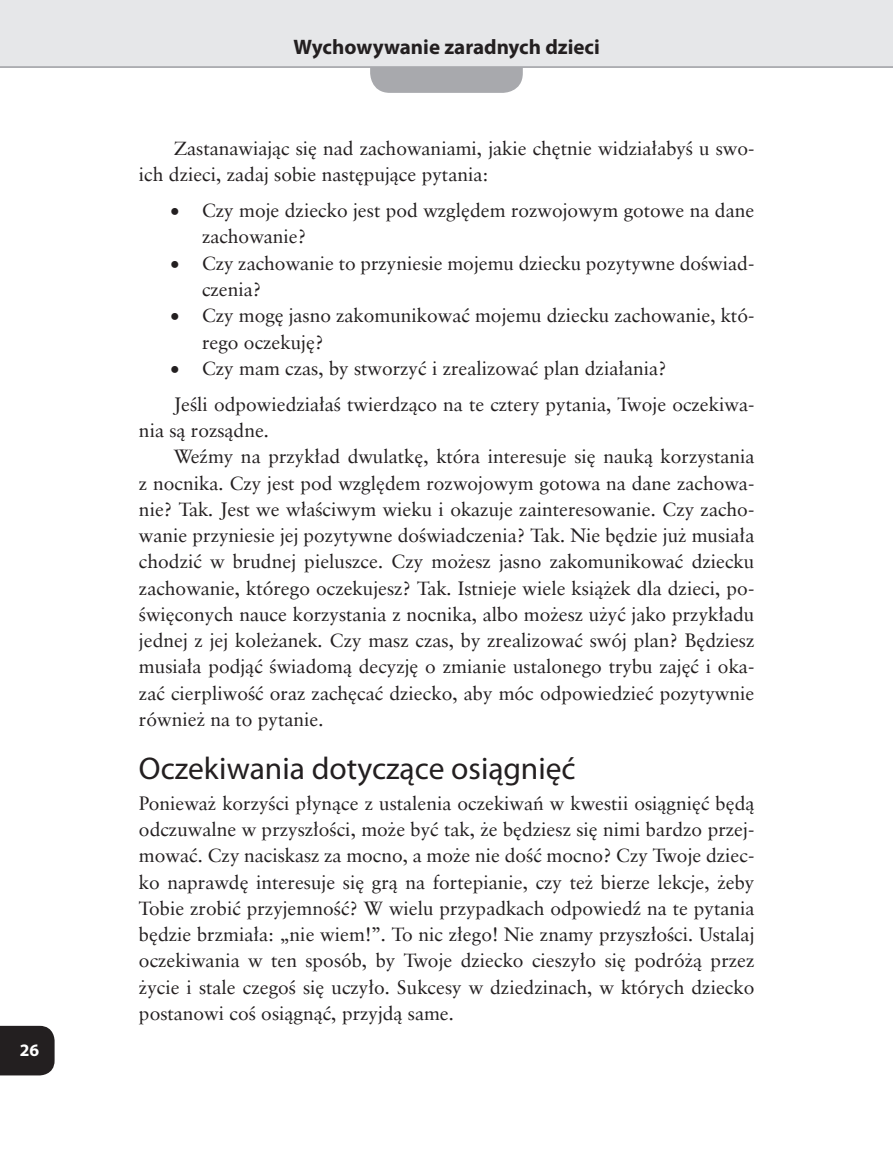
<style>
.page{position:relative;width:893px;height:1167px;background:#fff}
.page>*{position:absolute;margin:0;border:0;box-sizing:border-box;transform-origin:0 0}
.t1{font:31.5px "Myriad Pro";color:#231f20}
.t2{font:700 21px "Myriad Pro";color:#231f20}
.t3{font:19.25px/26.2px "Class Garmnd EU";color:#231f20}
.t4{font:700 17.5px "Myriad Pro";color:#fff}
</style>
<div class="page">
<div style="left:0;top:1026px;width:55px;height:49px;background:#231f20"></div>
<div style="left:370px;top:40px;width:153px;height:53px;background:#a8a9ad;border-radius:20px"></div>
<div style="left:0;top:0;width:893px;height:67px;background:#e6e7e9"></div>
<hr style="left:0;top:66px;width:893px;height:2px;background:#a8a9ad">
<p class="t4" style="left:20px;top:1039px;width:21px">26</p>
<p class="t2" style="left:293px;top:33px;width:308px">Wychowywanie zaradnych dzieci</p>
<p class="t3" style="left:139px;top:135px;width:617px;text-indent:35px">Zastanawiając się nad zachowaniami, jakie chętnie widziałabyś u swo&shy;ich dzieci, zadaj sobie następujące pytania:</p>
<p class="t3" style="left:202px;top:197px;width:554px;text-indent:-32px">• Czy moje dziecko jest pod względem rozwojowym gotowe na dane zachowanie?</p>
<p class="t3" style="left:202px;top:250px;width:554px;text-indent:-32px">• Czy zachowanie to przyniesie mojemu dziecku pozytywne doświad&shy;czenia?</p>
<p class="t3" style="left:202px;top:302px;width:554px;text-indent:-32px">• Czy mogę jasno zakomunikować mojemu dziecku zachowanie, któ&shy;rego oczekuję?</p>
<p class="t3" style="left:170px;top:350px;width:585px;line-height:36.2px">• Czy mam czas, by stworzyć i zrealizować plan działania?<br>Jeśli odpowiedziałaś twierdząco na te cztery pytania, Twoje oczekiwa-</p>
<p class="t3" style="left:139px;top:417px;width:132px">nia są rozsądne.</p>
<p class="t3" style="left:174px;top:444px;width:582px">Weźmy na przykład dwulatkę, która interesuje się nauką korzystania</p>
<p class="t3" style="left:139px;top:470px;width:617px">z nocnika. Czy jest pod względem rozwojowym gotowa na dane zachowa-</p>
<p class="t3" style="left:139px;top:496px;width:617px">nie? Tak. Jest we właściwym wieku i okazuje zainteresowanie. Czy zacho-</p>
<p class="t3" style="left:139px;top:522px;width:617px">wanie przyniesie jej pozytywne doświadczenia? Tak. Nie będzie już musiała</p>
<p class="t3" style="left:139px;top:549px;width:617px">chodzić w brudnej pieluszce. Czy możesz jasno zakomunikować dziecku</p>
<p class="t3" style="left:139px;top:575px;width:617px">zachowanie, którego oczekujesz? Tak. Istnieje wiele książek dla dzieci, po-</p>
<p class="t3" style="left:139px;top:601px;width:617px">święconych nauce korzystania z nocnika, albo możesz użyć jako przykładu</p>
<p class="t3" style="left:139px;top:627px;width:617px">jednej z jej koleżanek. Czy masz czas, by zrealizować swój plan? Będziesz</p>
<p class="t3" style="left:139px;top:654px;width:617px">musiała podjąć świadomą decyzję o zmianie ustalonego trybu zajęć i oka-</p>
<p class="t3" style="left:139px;top:680px;width:617px">zać cierpliwość oraz zachęcać dziecko, aby móc odpowiedzieć pozytywnie</p>
<p class="t3" style="left:139px;top:706px;width:186px">również na to pytanie.</p>
<h1 class="t1" style="left:139px;top:749px;width:438px">Oczekiwania dotyczące osiągnięć</h1>
<p class="t3" style="left:139px;top:790px;width:617px;text-align:justify">Ponieważ korzyści płynące z ustalenia oczekiwań w kwestii osiągnięć będą odczuwalne w przyszłości, może być tak, że będziesz się nimi bardzo przej&shy;mować. Czy naciskasz za mocno, a może nie dość mocno? Czy Twoje dziec&shy;ko naprawdę interesuje się grą na fortepianie, czy też bierze lekcje, żeby Tobie zrobić przyjemność? W wielu przypadkach odpowiedź na te pytania będzie brzmiała: „nie wiem!”. To nic złego! Nie znamy przyszłości. Ustalaj oczekiwania w ten sposób, by Twoje dziecko cieszyło się podróżą przez życie i stale czegoś się uczyło. Sukcesy w dziedzinach, w których dziecko postanowi coś osiągnąć, przyjdą same.</p>
</div>
